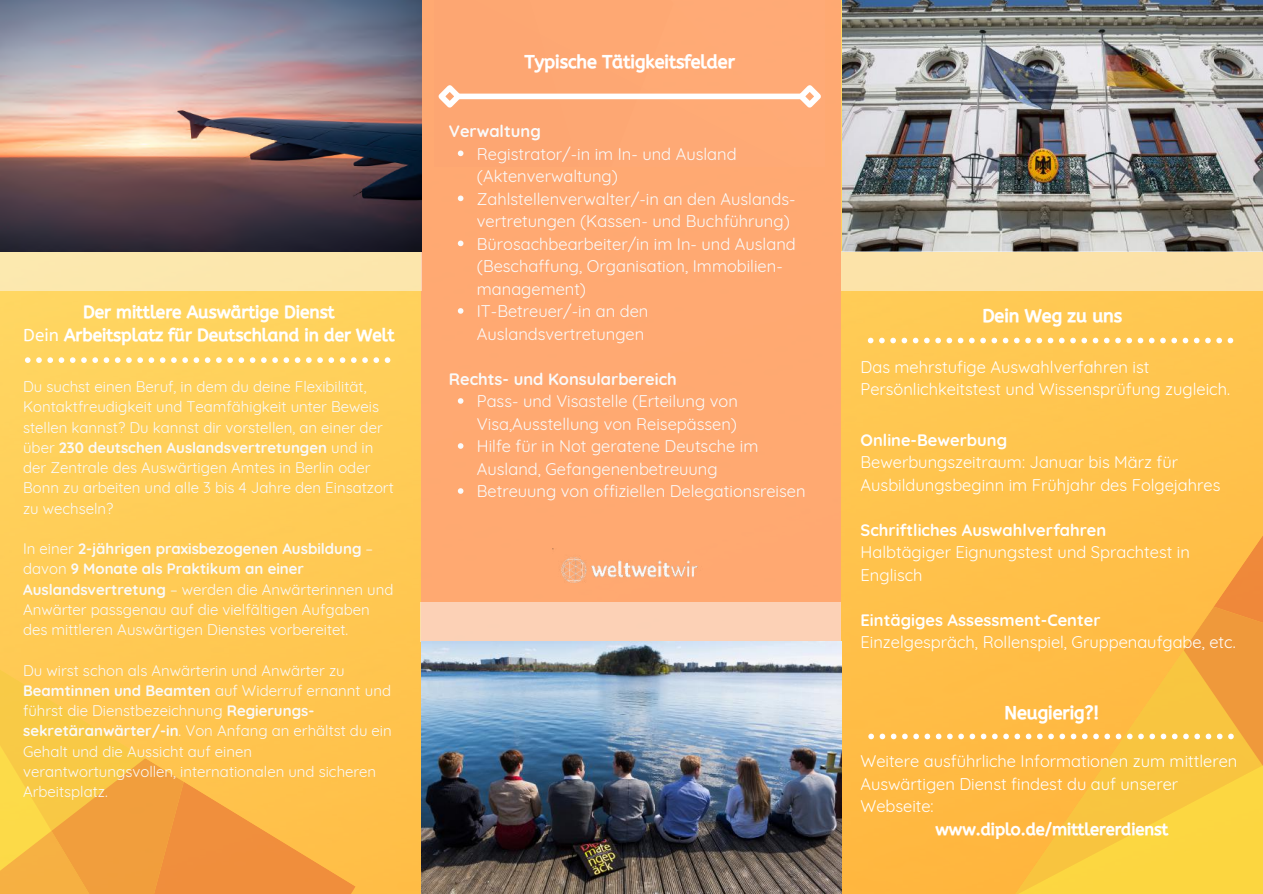
<style>
.page{position:relative;width:1263px;height:894px;background:#fff}
.page>*{position:absolute;margin:0;border:0;box-sizing:border-box;transform-origin:0 0}
.t1{font:18px "CA Generated";color:#fff}
.t2{font:17.25px/23.5px "CA Generated";color:#fff;text-align:center}
.t3{font:16.5px/22.5px "Quicksand";color:#fafafa}
.t4{font:16.5px/22.5px "Quicksand";color:#fff}
.t5{font:700 16.5px "Quicksand";color:#fff}
.t6{font:700 16.5px "Quicksand";color:#fafafa}
.t7{font:16.5px "CA Generated";color:#fff}
.t8{font:15px/20.2px "Quicksand";color:#fafafa}
.s1{font-family:"A Bee Zee"}
.s2{font-weight:700}
</style>
<div class="page">
<img style="left:0;top:0;width:1263px;height:893px">
<svg style="left:0;top:602px;width:356px;height:291px;background:#fabb49"></svg>
<div style="left:421px;top:0;width:420px;height:893px;background:#ffa873"></div>
<img style="left:842px;top:0;width:421px;height:251px">
<div style="left:0;top:251px;width:422px;height:39px;background:#fce7ad"></div>
<svg style="left:458px;top:195px;width:5px;height:6px"></svg>
<svg style="left:458px;top:240px;width:5px;height:6px"></svg>
<svg style="left:458px;top:308px;width:5px;height:5px"></svg>
<svg style="left:458px;top:398px;width:5px;height:5px"></svg>
<svg style="left:458px;top:443px;width:5px;height:5px"></svg>
<svg style="left:458px;top:488px;width:5px;height:5px"></svg>
<svg style="left:25px;top:357px;width:365px;height:6px"></svg>
<div style="left:841px;top:251px;width:422px;height:39px;background:#fce2a8"></div>
<div style="left:421px;top:602px;width:420px;height:39px;background:#fcd1b6"></div>
<img style="left:553px;top:548px;width:145px;height:35px">
<img style="left:0;top:0;width:422px;height:252px">
<svg style="left:438px;top:85px;width:383px;height:72px"></svg>
<svg style="left:868px;top:337px;width:365px;height:6px"></svg>
<svg style="left:868px;top:411px;width:395px;height:482px;background:#fdbf46"></svg>
<img style="left:422px;top:641px;width:419px;height:252px">
<p class="t2" style="left:23px;top:300px;width:373px">Der mittlere Auswärtige Dienst<br><span class="s1">Dein</span> Arbeitsplatz für Deutschland in der Welt</p>
<p class="t8" style="left:23px;top:376px;width:372px">Du suchst einen Beruf, in dem du deine Flexibilität, Kontaktfreudigkeit und Teamfähigkeit unter Beweis stellen kannst? Du kannst dir vorstellen, an einer der über <span class="s2">230 deutschen Auslandsvertretungen</span> und in der Zentrale des Auswärtigen Amtes in Berlin oder Bonn zu arbeiten und alle 3 bis 4 Jahre den Einsatzort zu wechseln?</p>
<p class="t8" style="left:23px;top:538px;width:372px">In einer <span class="s2">2-jährigen praxisbezogenen Ausbildung</span> – davon <span class="s2">9 Monate als Praktikum an einer Auslandsvertretung</span> – werden die Anwärterinnen und Anwärter passgenau auf die vielfältigen Aufgaben des mittleren Auswärtigen Dienstes vorbereitet.</p>
<p class="t8" style="left:23px;top:659px;width:370px">Du wirst schon als Anwärterin und Anwärter zu <span class="s2">Beamtinnen und Beamten</span> auf Widerruf ernannt und führst die Dienstbezeichnung <span class="s2">Regierungs&shy;sekretäranwärter/-in</span>. Von Anfang an erhältst du ein Gehalt und die Aussicht auf einen verantwortungsvollen, internationalen und sicheren Arbeitsplatz.</p>
<p class="t1" style="left:525px;top:52px;width:211px">Typische Tätigkeitsfelder</p>
<p class="t6" style="left:449px;top:120px;width:93px">Verwaltung</p>
<p class="t3" style="left:477px;top:142px;width:320px">Registrator/-in im In- und Ausland (Aktenverwaltung)<br>Zahlstellenverwalter/-in an den Auslands&shy;vertretungen (Kassen- und Buchführung)<br>Bürosachbearbeiter/in im In- und Ausland (Beschaffung, Organisation, Immobilien&shy;management)<br>IT-Betreuer/-in an den<br>Auslandsvertretungen</p>
<p class="t6" style="left:449px;top:368px;width:230px">Rechts- und Konsularbereich</p>
<p class="t3" style="left:477px;top:389px;width:330px">Pass- und Visastelle (Erteilung von Visa,Ausstellung von Reisepässen)<br>Hilfe für in Not geratene Deutsche im Ausland, Gefangenenbetreuung<br>Betreuung von offiziellen Delegationsreisen</p>
<p class="t1" style="left:982px;top:306px;width:141px">Dein Weg zu uns</p>
<p class="t4" style="left:860px;top:355px;width:371px">Das mehrstufige Auswahlverfahren ist<br>Persönlichkeitstest und Wissensprüfung zugleich.</p>
<p class="t5" style="left:860px;top:429px;width:148px">Online-Bewerbung</p>
<p class="t4" style="left:860px;top:450px;width:361px">Bewerbungszeitraum: Januar bis März für<br>Ausbildungsbeginn im Frühjahr des Folgejahres</p>
<p class="t5" style="left:860px;top:519px;width:247px">Schriftliches Auswahlverfahren</p>
<p class="t4" style="left:860px;top:540px;width:331px">Halbtägiger Eignungstest und Sprachtest in<br>Englisch</p>
<p class="t5" style="left:860px;top:609px;width:241px">Eintägiges Assessment-Center</p>
<p class="t4" style="left:860px;top:630px;width:377px">Einzelgespräch, Rollenspiel, Gruppenaufgabe, etc.</p>
<p class="t1" style="left:1004px;top:702px;width:96px">Neugierig?!</p>
<p class="t4" style="left:860px;top:749px;width:378px">Weitere ausführliche Informationen zum mittleren<br>Auswärtigen Dienst findest du auf unserer<br>Webseite:</p>
<p class="t7" style="left:935px;top:820px;width:235px">www.diplo.de/mittlererdienst</p>
</div>
